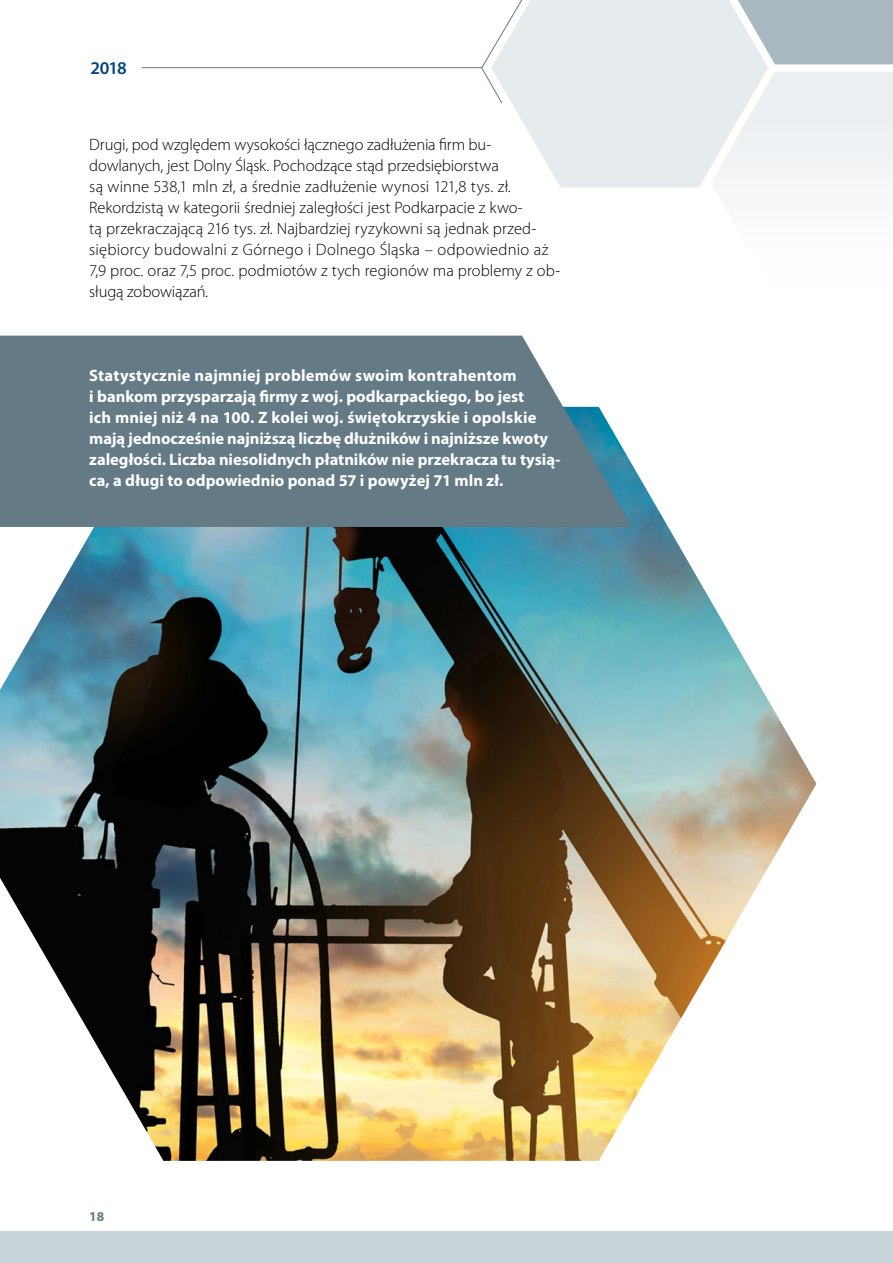
<style>
.page{position:relative;width:893px;height:1263px;background:#fff}
.page>*{position:absolute;margin:0;border:0;box-sizing:border-box;transform-origin:0 0}
.t1{font:600 18px "Myriad Pro";color:#004481}
.t2{font:300 16.5px/21px "Myriad Pro";color:#000}
.t3{font:700 16.5px/21px "Myriad Pro";color:#fff}
.t4{font:700 13.5px "Myriad Pro";color:#647a84}
</style>
<div class="page">
<img style="left:0;top:464px;width:816px;height:697px">
<svg style="left:0;top:336px;width:632px;height:191px;background:#6b828c"></svg>
<div style="left:768px;top:0;width:125px;height:64px;background:#aab8c1"></div>
<div style="left:714px;top:72px;width:179px;height:118px;background:#edf0f2"></div>
<div style="left:0;top:1231px;width:893px;height:32px;background:#c9d3da"></div>
<svg style="left:141px;top:51px;width:350px;height:34px"></svg>
<svg style="left:491px;top:0;width:277px;height:188px;fill:#e6ebee"></svg>
<p class="t1" style="left:90px;top:57px;width:38px">2018</p>
<p class="t2" style="left:89px;top:134px;width:472px">Drugi, pod względem wysokości łącznego zadłużenia firm bu&shy;dowlanych, jest Dolny Śląsk. Pochodzące stąd przedsiębiorstwa<br>są winne 538,1 mln zł, a średnie zadłużenie wynosi 121,8 tys. zł.<br>Rekordzistą w kategorii średniej zaległości jest Podkarpacie z kwo-<br>tą przekraczającą 216 tys. zł. Najbardziej ryzykowni są jednak przed&shy;siębiorcy budowalni z Górnego i Dolnego Śląska – odpowiednio aż 7,9 proc. oraz 7,5 proc. podmiotów z tych regionów ma problemy z ob&shy;sługą zobowiązań.</p>
<p class="t3" style="left:89px;top:364px;width:472px">Statystycznie najmniej problemów swoim kontrahentom<br>i bankom przysparzają firmy z woj. podkarpackiego, bo jest<br>ich mniej niż 4 na 100. Z kolei woj. świętokrzyskie i opolskie mają jednocześnie najniższą liczbę dłużników i najniższe kwoty zaległości. Liczba niesolidnych płatników nie przekracza tu tysią&shy;ca, a długi to odpowiednio ponad 57 i powyżej 71 mln zł.</p>
<p class="t4" style="left:89px;top:1207px;width:16px">18</p>
</div>
